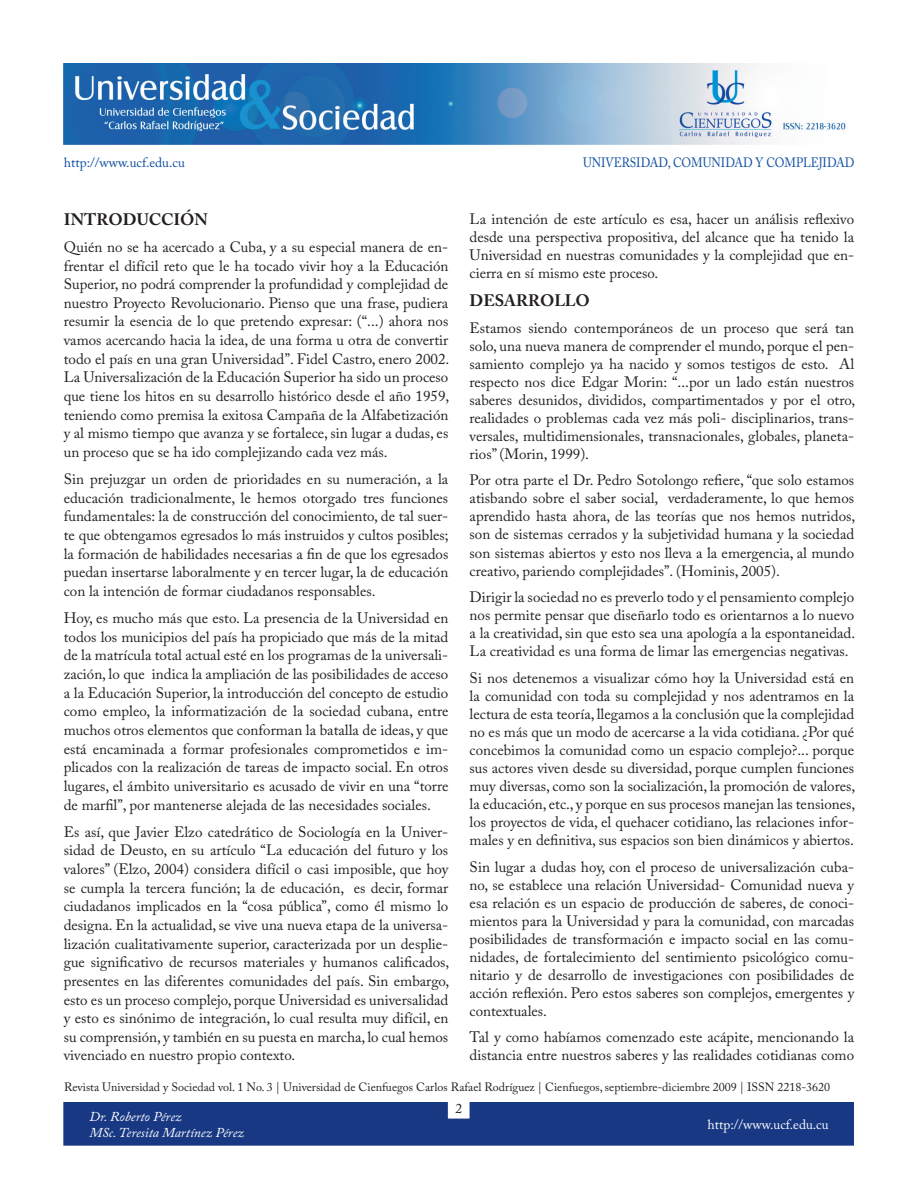
<style>
.page{position:relative;width:918px;height:1188px;background:#fff}
.page>*{position:absolute;margin:0;border:0;box-sizing:border-box;transform-origin:0 0}
.subtítulos{font:700 16.5px "Adobe Caslon Pro";color:#231f20}
.texto{font:15px/18.6px "Adobe Caslon Pro";color:#231f20;text-align:justify}
.nombre_de_autor_refe{font:italic 13.5px "Adobe Caslon Pro";color:#fff}
.texto_azul{font:13.5px "Adobe Caslon Pro";color:#0d4da1;scale:.87 1}
.http{font:13.5px "Adobe Caslon Pro";color:#fff}
.texto_azul-2{font:13.5px "Adobe Caslon Pro";color:#0d4da1}
.t1{font:13.5px "Adobe Caslon Pro";color:#231f20}
.t2{font:12px "Adobe Caslon Pro";color:#231f20}
</style>
<div class="page">
<img style="left:64px;top:64px;width:782px;height:80px">
<div style="left:64px;top:1103px;width:790px;height:42px;background:#183884"></div>
<p class="texto_azul-2" style="left:64px;top:155px;width:123px">http://www.ucf.edu.cu</p>
<p class="texto_azul" style="left:583px;top:155px;width:313px">UNIVERSIDAD, COMUNIDAD Y COMPLEJIDAD</p>
<p class="subtítulos" style="left:64px;top:209px;width:146px">INTRODUCCIÓN</p>
<p class="texto" style="left:64px;top:237px;width:387px">Quién no se ha acercado a Cuba, y a su especial manera de en&shy;frentar el difícil reto que le ha tocado vivir hoy a la Educación Superior, no podrá comprender la profundidad y complejidad de nuestro Proyecto Revolucionario. Pienso que una frase, pudiera resumir la esencia de lo que pretendo expresar: (“...) ahora nos vamos acercando hacia la idea, de una forma u otra de convertir todo el país en una gran Universidad”. Fidel Castro, enero 2002.<br>La Universalización de la Educación Superior ha sido un proceso que tiene los hitos en su desarrollo histórico desde el año 1959, teniendo como premisa la exitosa Campaña de la Alfabetización y al mismo tiempo que avanza y se fortalece, sin lugar a dudas, es un proceso que se ha ido complejizando cada vez más.</p>
<p class="texto" style="left:64px;top:470px;width:386px">Sin prejuzgar un orden de prioridades en su numeración, a la educación tradicionalmente, le hemos otorgado tres funciones fundamentales: la de construcción del conocimiento, de tal suer&shy;te que obtengamos egresados lo más instruidos y cultos posibles; la formación de habilidades necesarias a fin de que los egresados puedan insertarse laboralmente y en tercer lugar, la de educación con la intención de formar ciudadanos responsables.</p>
<p class="texto" style="left:64px;top:609px;width:386px">Hoy, es mucho más que esto. La presencia de la Universidad en todos los municipios del país ha propiciado que más de la mitad de la matrícula total actual esté en los programas de la universali&shy;zación, lo que indica la ampliación de las posibilidades de acceso a la Educación Superior, la introducción del concepto de estudio como empleo, la informatización de la sociedad cubana, entre muchos otros elementos que conforman la batalla de ideas, y que está encaminada a formar profesionales comprometidos e im&shy;plicados con la realización de tareas de impacto social. En otros lugares, el ámbito universitario es acusado de vivir en una “torre de marfil”, por mantenerse alejada de las necesidades sociales.</p>
<p class="texto" style="left:64px;top:822px;width:387px">Es así, que Javier Elzo catedrático de Sociología en la Univer&shy;sidad de Deusto, en su artículo “La educación del futuro y los valores” (Elzo, 2004) considera difícil o casi imposible, que hoy se cumpla la tercera función; la de educación, es decir, formar ciudadanos implicados en la “cosa pública”, como él mismo lo designa. En la actualidad, se vive una nueva etapa de la universa&shy;lización cualitativamente superior, caracterizada por un desplie&shy;gue significativo de recursos materiales y humanos calificados, presentes en las diferentes comunidades del país. Sin embargo, esto es un proceso complejo, porque Universidad es universalidad y esto es sinónimo de integración, lo cual resulta muy difícil, en su comprensión, y también en su puesta en marcha, lo cual hemos vivenciado en nuestro propio contexto.</p>
<p class="texto" style="left:470px;top:209px;width:386px;line-height:18px">La intención de este artículo es esa, hacer un análisis reflexivo desde una perspectiva propositiva, del alcance que ha tenido la Universidad en nuestras comunidades y la complejidad que en&shy;cierra en sí mismo este proceso.</p>
<p class="subtítulos" style="left:470px;top:291px;width:122px">DESARROLLO</p>
<p class="texto" style="left:470px;top:318px;width:387px;line-height:18px">Estamos siendo contemporáneos de un proceso que será tan solo, una nueva manera de comprender el mundo, porque el pen&shy;samiento complejo ya ha nacido y somos testigos de esto. Al respecto nos dice Edgar Morin: “...por un lado están nuestros saberes desunidos, divididos, compartimentados y por el otro, realidades o problemas cada vez más poli- disciplinarios, trans&shy;versales, multidimensionales, transnacionales, globales, planeta&shy;rios” (Morin, 1999).</p>
<p class="texto" style="left:470px;top:471px;width:387px;line-height:18px">Por otra parte el Dr. Pedro Sotolongo refiere, “que solo estamos atisbando sobre el saber social, verdaderamente, lo que hemos aprendido hasta ahora, de las teorías que nos hemos nutridos, son de sistemas cerrados y la subjetividad humana y la sociedad son sistemas abiertos y esto nos lleva a la emergencia, al mundo creativo, pariendo complejidades”. (Hominis, 2005).</p>
<p class="texto" style="left:470px;top:588px;width:387px;line-height:18px">Dirigir la sociedad no es preverlo todo y el pensamiento complejo nos permite pensar que diseñarlo todo es orientarnos a lo nuevo a la creatividad, sin que esto sea una apología a la espontaneidad.<br>La creatividad es una forma de limar las emergencias negativas.</p>
<p class="texto" style="left:470px;top:669px;width:387px;line-height:18px">Si nos detenemos a visualizar cómo hoy la Universidad está en la comunidad con toda su complejidad y nos adentramos en la lectura de esta teoría, llegamos a la conclusión que la complejidad no es más que un modo de acercarse a la vida cotidiana. ¿Por qué concebimos la comunidad como un espacio complejo?... porque sus actores viven desde su diversidad, porque cumplen funciones muy diversas, como son la socialización, la promoción de valores, la educación, etc., y porque en sus procesos manejan las tensiones, los proyectos de vida, el quehacer cotidiano, las relaciones infor&shy;males y en definitiva, sus espacios son bien dinámicos y abiertos.</p>
<p class="texto" style="left:470px;top:857px;width:386px;line-height:18px">Sin lugar a dudas hoy, con el proceso de universalización cuba&shy;no, se establece una relación Universidad- Comunidad nueva y esa relación es un espacio de producción de saberes, de conoci&shy;mientos para la Universidad y para la comunidad, con marcadas posibilidades de transformación e impacto social en las comu&shy;nidades, de fortalecimiento del sentimiento psicológico comu&shy;nitario y de desarrollo de investigaciones con posibilidades de acción reflexión. Pero estos saberes son complejos, emergentes y contextuales.</p>
<p class="texto" style="left:470px;top:1028px;width:386px;line-height:18px">Tal y como habíamos comenzado este acápite, mencionando la distancia entre nuestros saberes y las realidades cotidianas como</p>
<p class="t2" style="left:64px;top:1079px;width:768px">Revista Universidad y Sociedad vol. 1 No. 3 | Universidad de Cienfuegos Carlos Rafael Rodríguez | Cienfuegos, septiembre-diciembre 2009 | ISSN 2218-3620</p>
<p class="t1" style="left:456px;top:1100px;width:8px">2</p>
<p class="nombre_de_autor_refe" style="left:90px;top:1109px;width:94px">Dr. Roberto Pérez</p>
<p class="nombre_de_autor_refe" style="left:90px;top:1125px;width:156px">MSc. Teresita Martínez Pérez</p>
<p class="http" style="left:708px;top:1117px;width:123px">http://www.ucf.edu.cu</p>
</div>
